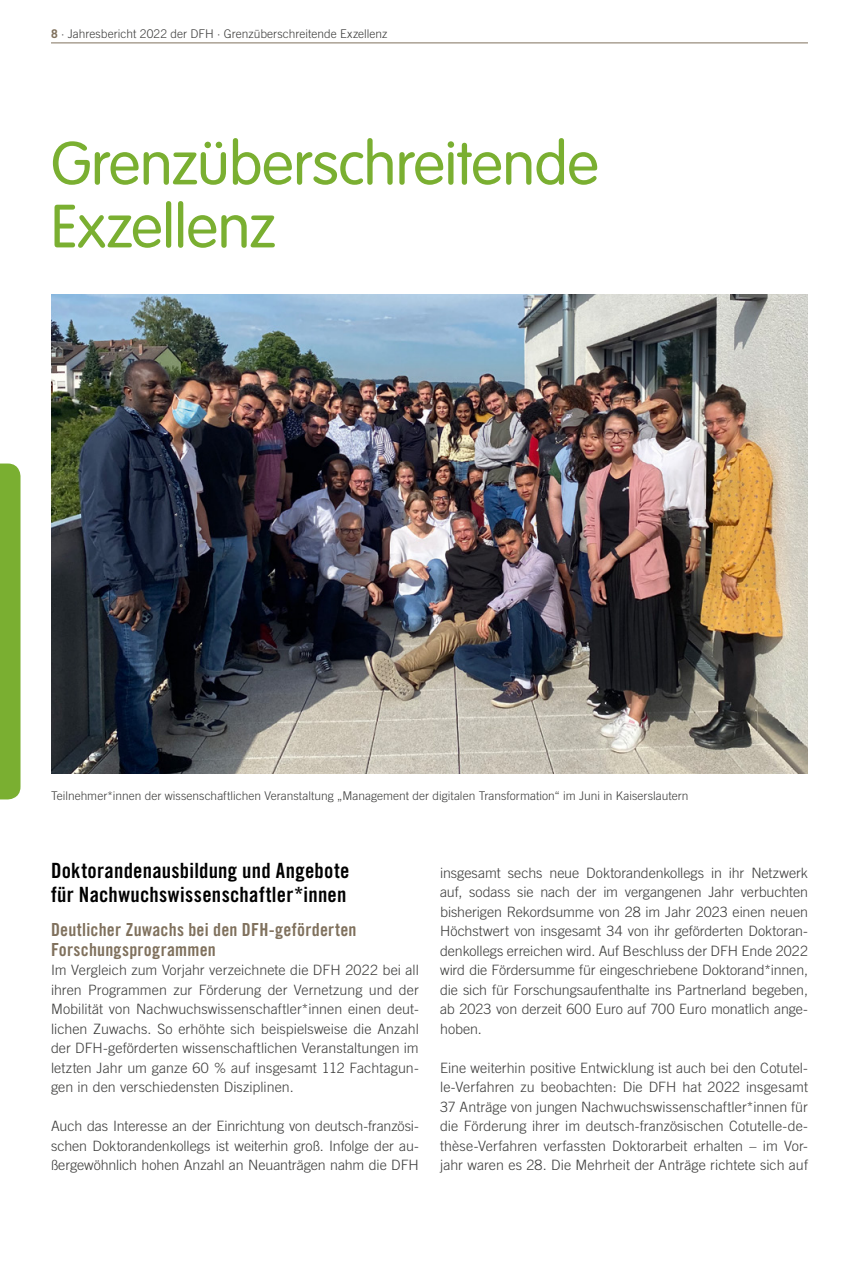
<style>
.page{position:relative;width:859px;height:1263px;background:#fff}
.page>*{position:absolute;margin:0;border:0;box-sizing:border-box;transform-origin:0 0}
.t1{font:300 60px/63px "VAG Rounded Std";letter-spacing:-.005em;color:#7aaf31}
.t2{font:21px/24px "Trade Gothic LT Std Bd Cn 20";letter-spacing:.01em;color:#000}
.t3{font:18px/19.5px "Trade Gothic LT Std Bd Cn 20";letter-spacing:.01em;color:#80715d}
.t4{font:300 14.25px/19.5px "Trade Gothic LT Std";color:#3c3c3b;text-align:justify}
.t5{font:300 12px "Trade Gothic LT Std";color:#3c3c3b}
.s1{font-weight:700;color:#80715d}
</style>
<div class="page">
<hr style="left:51px;top:43px;width:757px;height:1px;background:#80715d">
<div style="left:0;top:463px;width:21px;height:336px;background:#7aaf31"></div>
<img style="left:51px;top:295px;width:757px;height:479px">
<p class="t5" style="left:51px;top:27px;width:338px"><span class="s1">8</span> · Jahresbericht 2022 der DFH · Grenzüberschreitende Exzellenz</p>
<h1 class="t1" style="left:51px;top:134px;width:549px">Grenzüberschreitende<br>Exzellenz</h1>
<p class="t5" style="left:51px;top:788px;width:639px">Teilnehmer*innen der wissenschaftlichen Veranstaltung „Management der digitalen Transformation“ im Juni in Kaiserslautern</p>
<h2 class="t2" style="left:51px;top:858px;width:300px">Doktorandenausbildung und Angebote für Nachwuchswissenschaftler*innen</h2>
<p class="t3" style="left:51px;top:920px;width:307px">Deutlicher Zuwachs bei den DFH-geförderten<br>Forschungsprogrammen</p>
<p class="t4" style="left:51px;top:960px;width:369px">Im Vergleich zum Vorjahr verzeichnete die DFH 2022 bei all ihren Programmen zur Förderung der Vernetzung und der Mobilität von Nachwuchswissenschaftler*innen einen deut&shy;lichen Zuwachs. So erhöhte sich beispielsweise die Anzahl der DFH-geförderten wissenschaftlichen Veranstaltungen im letzten Jahr um ganze 60 % auf insgesamt 112 Fachtagun&shy;gen in den verschiedensten Disziplinen.</p>
<p class="t4" style="left:51px;top:1116px;width:369px">Auch das Interesse an der Einrichtung von deutsch-französi&shy;schen Doktorandenkollegs ist weiterhin groß. Infolge der au&shy;ßergewöhnlich hohen Anzahl an Neuanträgen nahm die DFH</p>
<p class="t4" style="left:440px;top:862px;width:369px">insgesamt sechs neue Doktorandenkollegs in ihr Netzwerk auf, sodass sie nach der im vergangenen Jahr verbuchten bisherigen Rekordsumme von 28 im Jahr 2023 einen neuen Höchstwert von insgesamt 34 von ihr geförderten Doktoran&shy;denkollegs erreichen wird. Auf Beschluss der DFH Ende 2022 wird die Fördersumme für eingeschriebene Doktorand*innen, die sich für Forschungsaufenthalte ins Partnerland begeben, ab 2023 von derzeit 600 Euro auf 700 Euro monatlich ange&shy;hoben.</p>
<p class="t4" style="left:440px;top:1057px;width:369px">Eine weiterhin positive Entwicklung ist auch bei den Cotutel&shy;le-Verfahren zu beobachten: Die DFH hat 2022 insgesamt 37 Anträge von jungen Nachwuchswissenschaftler*innen für die Förderung ihrer im deutsch-französischen Cotutelle-de&shy;thèse-Verfahren verfassten Doktorarbeit erhalten – im Vor&shy;jahr waren es 28. Die Mehrheit der Anträge richtete sich auf</p>
</div>
